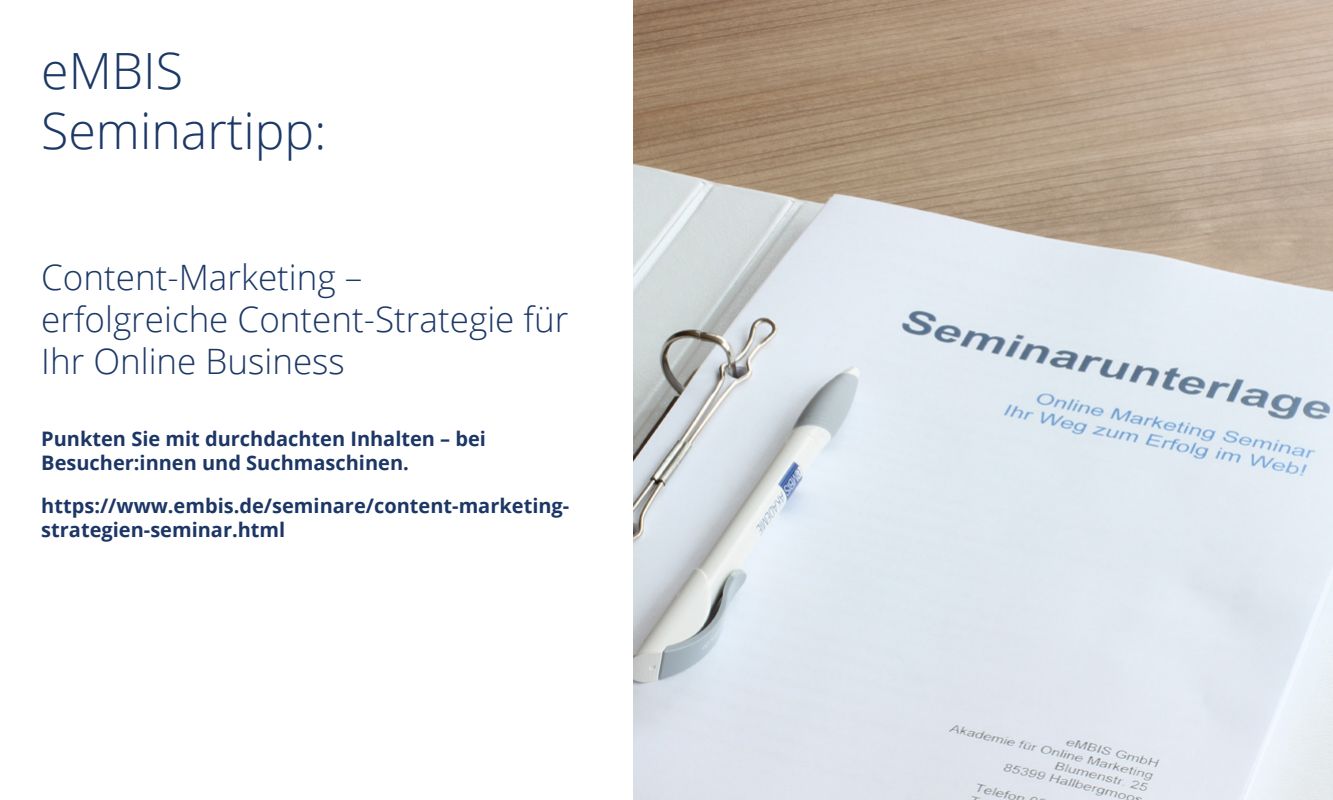
<style>
.page{position:relative;width:1333px;height:800px;background:#fff}
.page>*{position:absolute;margin:0;border:0;box-sizing:border-box;transform-origin:0 0}
.t1{font:300 50px/60px "Open Sans";color:#1c3866}
.t2{font:300 35px/42px "Open Sans";color:#1c3866}
.t3{font:700 20px/24px "Open Sans";color:#1c3666}
</style>
<div class="page">
<img style="left:634px;top:0;width:699px;height:800px">
<h1 class="t1" style="left:41px;top:40px;width:287px">eMBIS<br>Seminartipp:</h1>
<h2 class="t2" style="left:41px;top:255px;width:529px">Content-Marketing –<br>erfolgreiche Content-Strategie für<br>Ihr Online Business</h2>
<p class="t3" style="left:41px;top:426px;width:446px">Punkten Sie mit durchdachten Inhalten – bei<br>Besucher:innen und Suchmaschinen.</p>
<p class="t3" style="left:41px;top:493px;width:530px">https://www.embis.de/seminare/content-marketing&shy;strategien-seminar.html</p>
</div>
